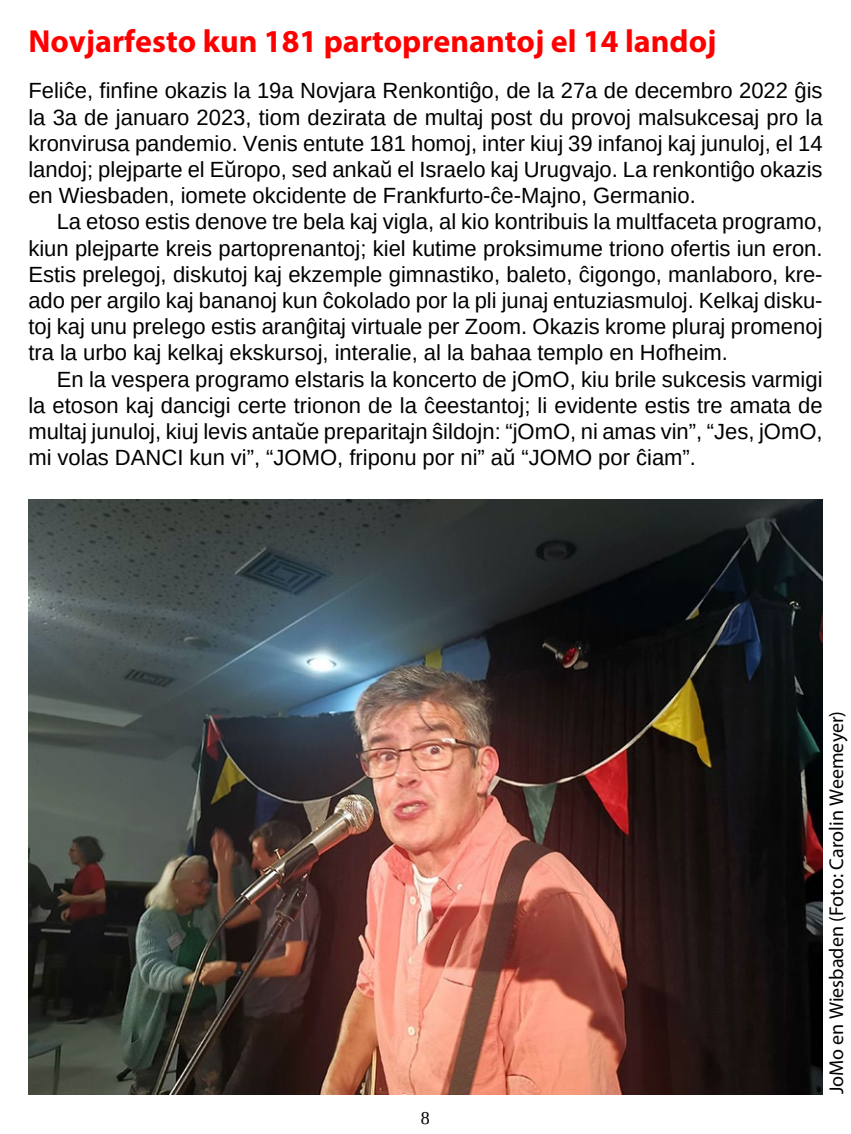
<style>
.page{position:relative;width:851px;height:1134px;background:#fff}
.page>*{position:absolute;margin:0;border:0;box-sizing:border-box;transform-origin:0 0}
.t1{font:700 32px "Myriad Pro";color:#f00}
.t2{font:22px/26.2px "Liberation Sans";color:#000;text-align:justify}
.t3{font:20px "Myriad Pro";color:#000}
.t4{font:18px "Liberation Serif";color:#000}
</style>
<div class="page">
<img style="left:28px;top:499px;width:794px;height:595px">
<h1 class="t1" style="left:28px;top:21px;width:689px">Novjarfesto kun 181 partoprenantoj el 14 landoj</h1>
<p class="t2" style="left:28px;top:78px;width:795px">Feliĉe, finfine okazis la 19a Novjara Renkontiĝo, de la 27a de decembro 2022 ĝis la 3a de januaro 2023, tiom dezirata de multaj post du provoj malsukcesaj pro la kronvirusa pandemio. Venis entute 181 homoj, inter kiuj 39 infanoj kaj junuloj, el 14 landoj; plejparte el Eŭropo, sed ankaŭ el Israelo kaj Urugvajo. La renkontiĝo okazis en Wiesbaden, iomete okcidente de Frankfurto-ĉe-Majno, Germanio.</p>
<p class="t2" style="left:28px;top:209px;width:795px;text-indent:28px">La etoso estis denove tre bela kaj vigla, al kio kontribuis la multfaceta programo, kiun plejparte kreis partoprenantoj; kiel kutime proksimume triono ofertis iun eron.<br>Estis prelegoj, diskutoj kaj ekzemple gimnastiko, baleto, ĉigongo, manlaboro, kre&shy;ado per argilo kaj bananoj kun ĉokolado por la pli junaj entuziasmuloj. Kelkaj disku&shy;toj kaj unu prelego estis aranĝitaj virtuale per Zoom. Okazis krome pluraj promenoj tra la urbo kaj kelkaj ekskursoj, interalie, al la bahaa templo en Hofheim.</p>
<p class="t2" style="left:28px;top:366px;width:795px;text-indent:28px">En la vespera programo elstaris la koncerto de jOmO, kiu brile sukcesis varmigi la etoson kaj dancigi certe trionon de la ĉeestantoj; li evidente estis tre amata de multaj junuloj, kiuj levis antaŭe preparitajn ŝildojn: “jOmO, ni amas vin”, “Jes, jOmO, mi volas DANCI kun vi”, “JOMO, friponu por ni” aŭ “JOMO por ĉiam”.</p>
<p class="t4" style="left:421px;top:1106px;width:10px">8</p>
<p class="t3" style="left:824px;top:1094px;width:385px;rotate:-90deg">JoMo en Wiesbaden (Foto: Carolin Weemeyer)</p>
</div>
